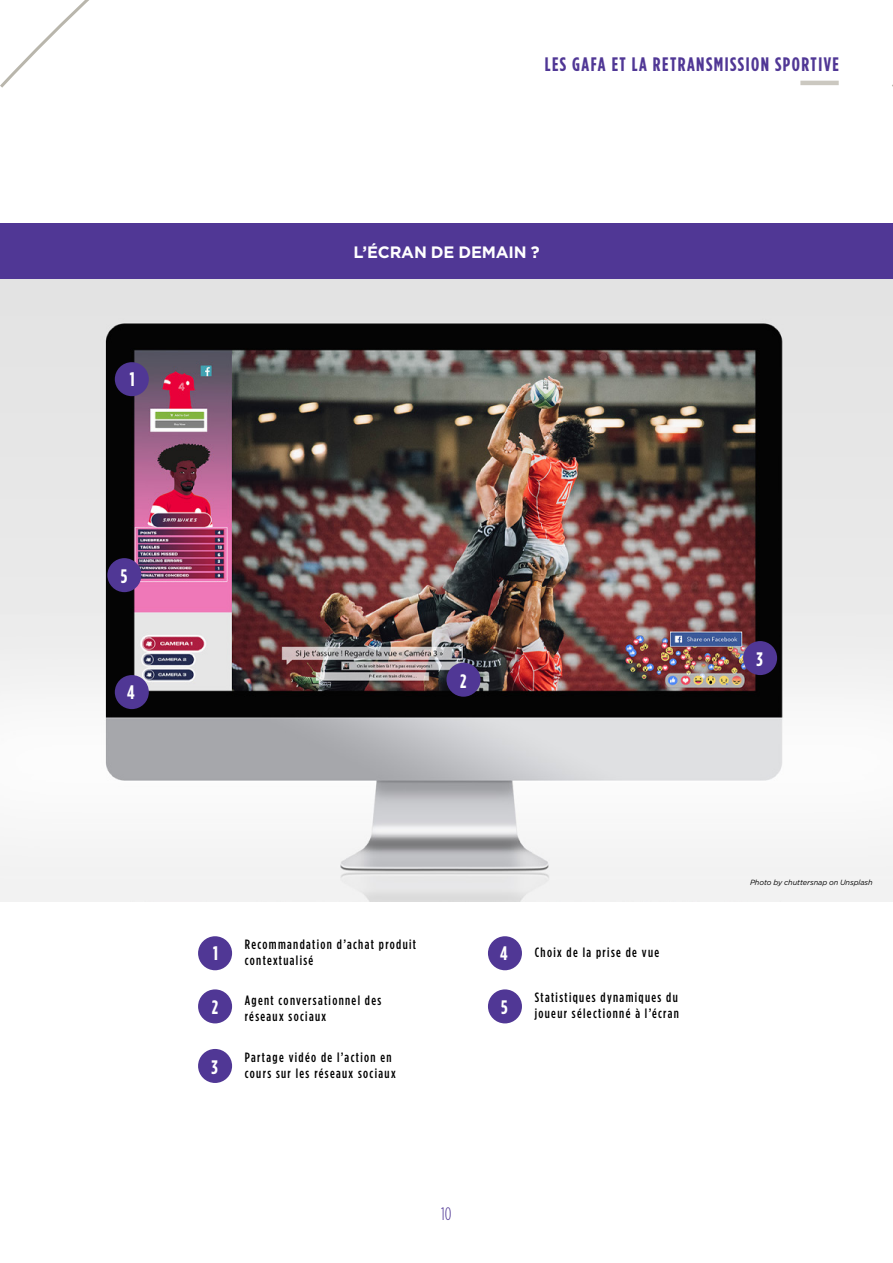
<style>
.page{position:relative;width:893px;height:1263px;background:#fff}
.page>*{position:absolute;margin:0;border:0;box-sizing:border-box;transform-origin:0 0}
.t1{font:700 19.5px "Gotham Condensed";letter-spacing:.075em;color:#503795}
.t2{font:700 19.5px "Gotham Condensed";color:#fff}
.t3{font:300 18px "Gotham Condensed";color:#503795}
.t4{font:700 16.5px "Gotham";letter-spacing:-.01em;color:#fff}
.t5{font:500 13.5px/16.2px "Gotham Condensed";letter-spacing:.1em;color:#000}
.t6{font:italic 7.5px "Gotham";letter-spacing:-.01em;color:#000}
</style>
<div class="page">
<img style="left:0;top:279px;width:893px;height:622px">
<svg style="left:0;top:0;width:89px;height:88px"></svg>
<hr style="left:800px;top:81px;width:39px;height:4px;background:#cbc8c0">
<div style="left:198px;top:936px;width:34px;height:34px;background:#503795;border-radius:50%"></div>
<div style="left:488px;top:936px;width:34px;height:34px;background:#503795;border-radius:50%"></div>
<div style="left:198px;top:989px;width:34px;height:34px;background:#503795;border-radius:50%"></div>
<div style="left:488px;top:989px;width:34px;height:34px;background:#503795;border-radius:50%"></div>
<div style="left:198px;top:1049px;width:34px;height:34px;background:#503795;border-radius:50%"></div>
<div style="left:115px;top:362px;width:34px;height:34px;background:#503795;border-radius:50%"></div>
<div style="left:446px;top:663px;width:34px;height:34px;background:#503795;border-radius:50%"></div>
<div style="left:743px;top:641px;width:34px;height:34px;background:#503795;border-radius:50%"></div>
<div style="left:115px;top:675px;width:34px;height:34px;background:#503795;border-radius:50%"></div>
<div style="left:107px;top:558px;width:34px;height:34px;background:#503795;border-radius:50%"></div>
<div style="left:0;top:223px;width:893px;height:56px;background:#503795"></div>
<h1 class="t2" style="left:130px;top:367px;width:6px">1</h1>
<h1 class="t2" style="left:121px;top:565px;width:8px">5</h1>
<h1 class="t2" style="left:127px;top:680px;width:9px">4</h1>
<h1 class="t1" style="left:545px;top:53px;width:296px">LES GAFA ET LA RETRANSMISSION SPORTIVE</h1>
<p class="t4" style="left:353px;top:241px;width:188px">L’ÉCRAN DE DEMAIN ?</p>
<h1 class="t2" style="left:460px;top:669px;width:8px">2</h1>
<h1 class="t2" style="left:756px;top:648px;width:8px">3</h1>
<p class="t5" style="left:245px;top:936px;width:173px">Recommandation d’achat produit contextualisé</p>
<h1 class="t2" style="left:213px;top:941px;width:6px">1</h1>
<h1 class="t2" style="left:500px;top:941px;width:9px">4</h1>
<p class="t5" style="left:245px;top:992px;width:138px">Agent conversationnel des réseaux sociaux</p>
<p class="t5" style="left:245px;top:1048px;width:152px">Partage vidéo de l’action en cours sur les réseaux sociaux</p>
<h1 class="t2" style="left:212px;top:996px;width:8px">2</h1>
<h1 class="t2" style="left:501px;top:996px;width:8px">5</h1>
<h1 class="t2" style="left:212px;top:1055px;width:8px">3</h1>
<p class="t5" style="left:535px;top:944px;width:126px">Choix de la prise de vue</p>
<p class="t5" style="left:535px;top:989px;width:146px">Statistiques dynamiques du joueur sélectionné à l’écran</p>
<h2 class="t3" style="left:441px;top:1205px;width:12px">10</h2>
<p class="t6" style="left:750px;top:877px;width:124px">Photo by chuttersnap on Unsplash</p>
</div>
